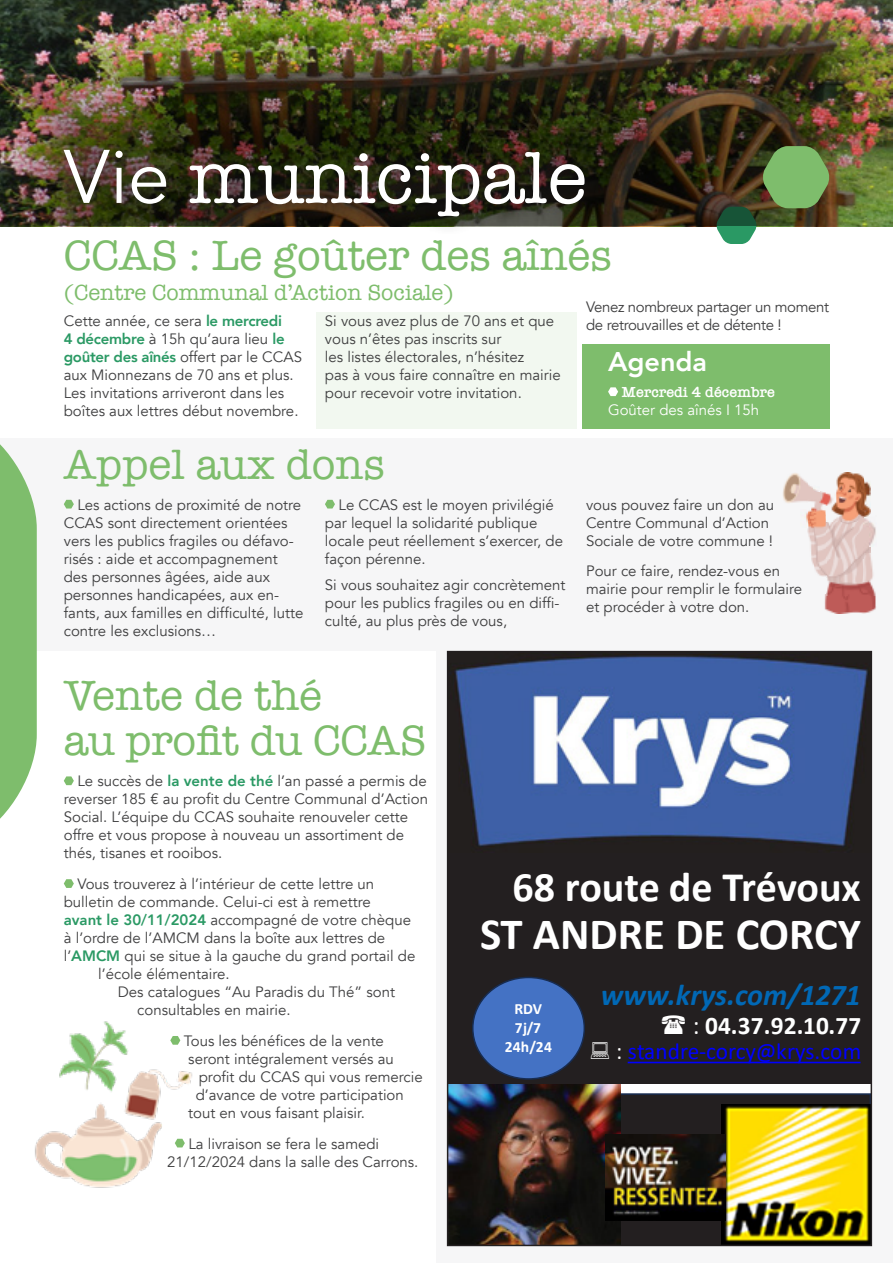
<style>
.page{position:relative;width:893px;height:1263px;background:#fff}
.page>*{position:absolute;margin:0;border:0;box-sizing:border-box;transform-origin:0 0}
.t1{font:75px "American Typewriter";color:#fff}
.t2{font:700 44.85px "Calibri";color:#fff}
.t3{font:43.5px/45px "American Typewriter";color:#7ebd6c}
.t4{font:700 42.15px "Calibri";color:#fff}
.t5{font:italic 700 30.3px "Calibri";letter-spacing:-.005em;color:#0168b5}
.t6{font:800 27px "Avenir";color:#fff}
.t7{font:700 25.35px "Calibri";letter-spacing:.005em;color:#fff}
.t8{font:23.25px "Calibri";color:#00f}
.t9{font:22.5px "American Typewriter";color:#7ebd6c}
.t10{font:700 15.6px/18.9px "Calibri";letter-spacing:.01em;color:#fff;text-align:center}
.t11{font:15px/18px "Avenir";color:#3e3e3f}
.t12{font:15px/18px "Avenir";letter-spacing:-.025em;color:#3e3e3f}
.t13{font:15px "Avenir";color:#fff}
.t14{font:600 15px "American Typewriter";color:#fff}
.s1{font-family:"Avenir"}
.s2{font-weight:800;color:#2a9964}
.s3{font-weight:400}
.s4{color:#fff}
</style>
<div class="page">
<div style="left:436px;top:638px;width:457px;height:625px;background:#f6f6f7"></div>
<div style="left:0;top:438px;width:893px;height:213px;background:#f6f6f7"></div>
<img style="left:0;top:4px;width:893px;height:222px">
<div style="left:47px;top:132px;width:556px;height:102px;background:#231f20;opacity:.75"></div>
<svg style="left:716px;top:146px;width:114px;height:98px;background:#687d54"></svg>
<svg style="left:64px;top:776px;width:10px;height:9px"></svg>
<svg style="left:64px;top:879px;width:10px;height:9px"></svg>
<svg style="left:620px;top:1093px;width:249px;height:150px;background:#232123"></svg>
<img style="left:721px;top:1104px;width:148px;height:139px">
<img style="left:450px;top:1083px;width:170px;height:160px">
<img style="left:606px;top:1134px;width:119px;height:86px">
<div style="left:448px;top:841px;width:423px;height:242px;background:#231f20"></div>
<svg style="left:628px;top:1062px;width:232px;height:1px"></svg>
<div style="left:473px;top:977px;width:111px;height:102px;background:#4472c4;border-radius:50%"></div>
<img style="left:450px;top:654px;width:419px;height:193px">
<div style="left:447px;top:651px;width:425px;height:595px;border:2px solid #231f20"></div>
<svg style="left:0;top:444px;width:37px;height:375px;background:#91c682"></svg>
<div style="left:582px;top:344px;width:247px;height:84px;background:#7ebd6c"></div>
<svg style="left:608px;top:387px;width:10px;height:9px"></svg>
<div style="left:317px;top:312px;width:260px;height:116px;background:#f2f8f0"></div>
<svg style="left:64px;top:500px;width:10px;height:8px"></svg>
<svg style="left:325px;top:500px;width:10px;height:8px"></svg>
<img style="left:35px;top:1021px;width:158px;height:167px">
<img style="left:824px;top:595px;width:52px;height:18px">
<img style="left:826px;top:491px;width:38px;height:104px">
<img style="left:864px;top:552px;width:12px;height:43px">
<img style="left:814px;top:491px;width:12px;height:86px">
<img style="left:807px;top:482px;width:7px;height:83px">
<img style="left:864px;top:479px;width:6px;height:73px">
<img style="left:870px;top:521px;width:6px;height:25px">
<img style="left:805px;top:512px;width:2px;height:11px">
<img style="left:783px;top:473px;width:24px;height:30px">
<svg style="left:813px;top:485px;width:5px;height:6px"></svg>
<img style="left:836px;top:473px;width:28px;height:18px">
<h1 class="t1" style="left:64px;top:121px;width:525px"><span class="s1">Vie</span> municipale</h1>
<h3 class="t3" style="left:64px;top:231px;width:549px">CCAS : Le goûter des aînés</h3>
<h3 class="t9" style="left:64px;top:275px;width:391px">(Centre Communal d’Action Sociale)</h3>
<p class="t11" style="left:64px;top:312px;width:240px">Cette année, ce sera <span class="s2">le mercredi<br>4 décembre</span> à 15h qu’aura lieu <span class="s2">le goûter des aînés</span> offert par le CCAS aux Mionnezans de 70 ans et plus.<br>Les invitations arriveront dans les boîtes aux lettres début novembre.</p>
<p class="t11" style="left:325px;top:312px;width:237px">Si vous avez plus de 70 ans et que vous n’êtes pas inscrits sur<br>les listes électorales, n’hésitez<br>pas à vous faire connaître en mairie pour recevoir votre invitation.</p>
<p class="t12" style="left:586px;top:298px;width:245px">Venez nombreux partager un moment de retrouvailles et de détente !</p>
<h3 class="t6" style="left:608px;top:340px;width:101px">Agenda</h3>
<p class="t14" style="left:622px;top:381px;width:155px">Mercredi 4 décembre</p>
<p class="t13" style="left:608px;top:401px;width:153px">Goûter des aînés I 15h</p>
<h3 class="t3" style="left:64px;top:440px;width:322px">Appel aux dons</h3>
<p class="t11" style="left:64px;top:496px;width:241px;text-indent:14px">Les actions de proximité de notre<br>CCAS sont directement orientées vers les publics fragiles ou défavo&shy;risés : aide et accompagnement des personnes âgées, aide aux personnes handicapées, aux en&shy;fants, aux familles en difficulté, lutte contre les exclusions…</p>
<p class="t11" style="left:325px;top:496px;width:240px;text-indent:14px">Le CCAS est le moyen privilégié par lequel la solidarité publique locale peut réellement s’exercer, de façon pérenne.</p>
<p class="t11" style="left:325px;top:576px;width:242px">Si vous souhaitez agir concrètement pour les publics fragiles ou en diffi&shy;culté, au plus près de vous,</p>
<p class="t11" style="left:586px;top:496px;width:190px">vous pouvez faire un don au<br>Centre Communal d’Action<br>Sociale de votre commune !</p>
<p class="t11" style="left:586px;top:562px;width:217px">Pour ce faire, rendez-vous en mairie pour remplir le formulaire et procéder à votre don.</p>
<h3 class="t3" style="left:64px;top:672px;width:364px">Vente de thé<br>au profit du CCAS</h3>
<p class="t11" style="left:64px;top:772px;width:366px;text-indent:14px">Le succès de <span class="s2">la vente de thé</span> l’an passé a permis de reverser 185 € au profit du Centre Communal d’Action Social. L’équipe du CCAS souhaite renouveler cette offre et vous propose à nouveau un assortiment de thés, tisanes et rooibos.</p>
<p class="t11" style="left:77px;top:875px;width:298px">Vous trouverez à l’intérieur de cette lettre un</p>
<p class="t11" style="left:64px;top:893px;width:308px">bulletin de commande. Celui-ci est à remettre</p>
<p class="t11" style="left:64px;top:911px;width:349px"><span class="s2">avant le 30/11/2024</span> accompagné de votre chèque</p>
<p class="t11" style="left:64px;top:929px;width:323px">à l’ordre de l’AMCM dans la boîte aux lettres de</p>
<p class="t11" style="left:64px;top:947px;width:353px">l’<span class="s2">AMCM</span> qui se situe à la gauche du grand portail de</p>
<p class="t11" style="left:98px;top:965px;width:133px">l’école élémentaire.</p>
<p class="t11" style="left:118px;top:983px;width:279px">Des catalogues “Au Paradis du Thé” sont</p>
<p class="t11" style="left:137px;top:1001px;width:155px">consultables en mairie.</p>
<p class="t11" style="left:184px;top:1032px;width:202px">Tous les bénéfices de la vente</p>
<p class="t11" style="left:188px;top:1050px;width:207px">seront intégralement versés au</p>
<p class="t11" style="left:199px;top:1068px;width:225px">profit du CCAS qui vous remercie</p>
<p class="t11" style="left:196px;top:1086px;width:210px">d’avance de votre participation</p>
<p class="t11" style="left:188px;top:1104px;width:178px">tout en vous faisant plaisir.</p>
<p class="t11" style="left:167px;top:1135px;width:253px;text-indent:21px">La livraison se fera le samedi<br>21/12/2024 dans la salle des Carrons.</p>
<h3 class="t4" style="left:512px;top:857px;width:350px">68 route de Trévoux</h3>
<h2 class="t2" style="left:480px;top:902px;width:382px">ST ANDRE DE CORCY</h2>
<h3 class="t5" style="left:601px;top:974px;width:261px">www.krys.com/1271</h3>
<h3 class="t7" style="left:693px;top:1008px;width:170px"><span class="s3">:</span> 04.37.92.10.77</h3>
<h3 class="t8" style="left:616px;top:1035px;width:247px"><span class="s4">:</span> standre-corcy@krys.com</h3>
<p class="t10" style="left:505px;top:999px;width:49px">RDV<br>7j/7<br>24h/24</p>
</div>
